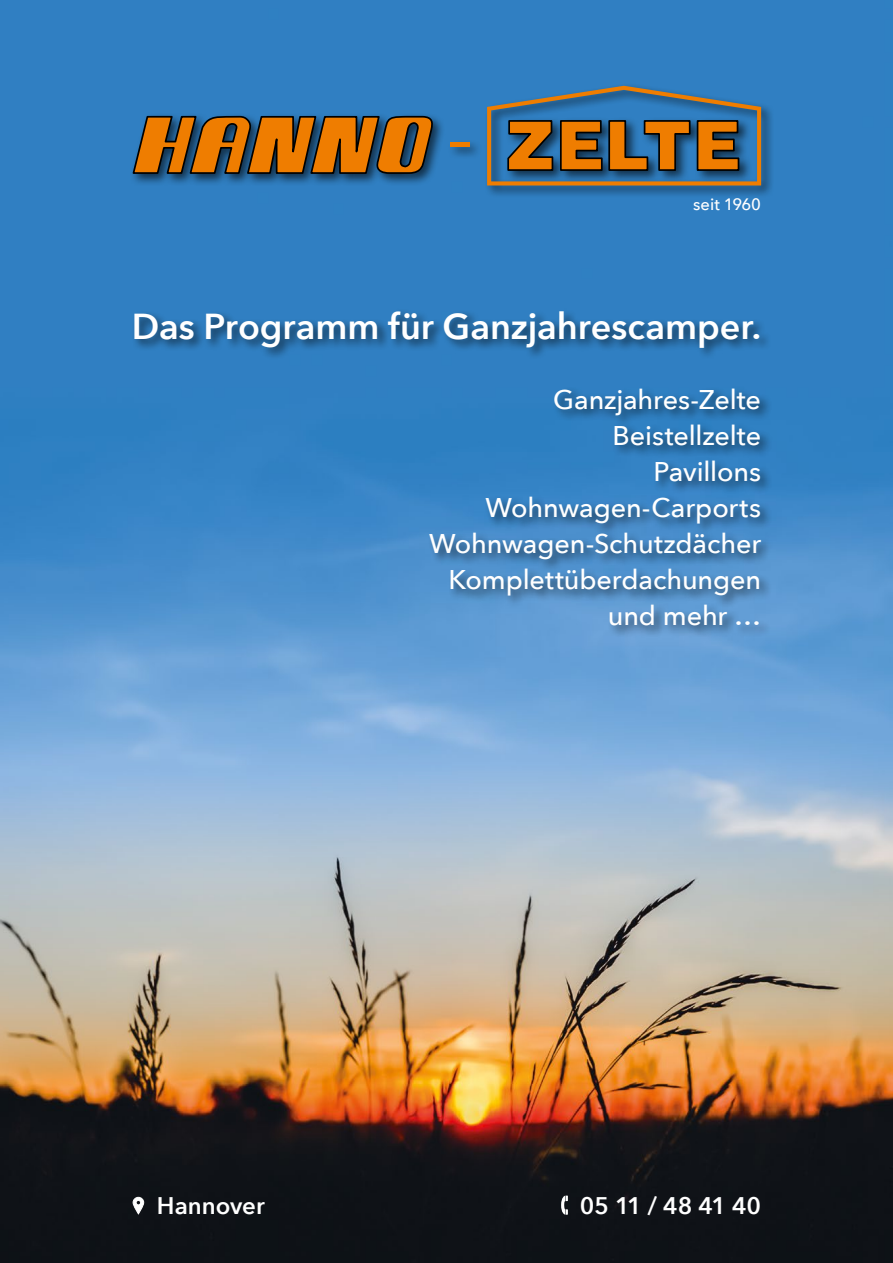
<style>
.page{position:relative;width:893px;height:1263px;background:#fff}
.page>*{position:absolute;margin:0;border:0;box-sizing:border-box;transform-origin:0 0}
.t1{font:600 36px "Avenir Next";color:#fff}
.t2{font:500 27px/36px "Avenir Next";letter-spacing:-.005em;color:#fff;text-align:right}
.t3{font:600 24px "Avenir Next";letter-spacing:-.01em;color:#fff}
.t4{font:500 16.5px "Avenir Next";letter-spacing:-.005em;color:#fff}
</style>
<div class="page">
<img style="left:0;top:0;width:893px;height:1263px">
<div style="left:131px;top:308px;width:642px;height:329px;background:#000;opacity:.6"></div>
<svg style="left:133px;top:1197px;width:11px;height:17px"></svg>
<svg style="left:561px;top:1195px;width:7px;height:20px"></svg>
<div style="left:130px;top:83px;width:644px;height:116px;background:#000;opacity:.6"></div>
<svg style="left:132px;top:115px;width:301px;height:60px;background:#966021"></svg>
<svg style="left:487px;top:86px;width:274px;height:99px;background:#656a65"></svg>
<hr style="left:450px;top:143px;width:20px;height:4px;background:#ef7d00">
<p class="t4" style="left:693px;top:190px;width:69px">seit 1960</p>
<h1 class="t1" style="left:132px;top:295px;width:631px">Das Programm für Ganzjahrescamper.</h1>
<p class="t2" style="left:429px;top:380px;width:334px">Ganzjahres-Zelte<br>Beistellzelte<br>Pavillons<br>Wohnwagen-Carports<br>Wohnwagen-Schutzdächer<br>Komplettüberdachungen und mehr …</p>
<p class="t3" style="left:157px;top:1185px;width:109px">Hannover</p>
<p class="t3" style="left:580px;top:1185px;width:183px">05 11 / 48 41 40</p>
</div>
